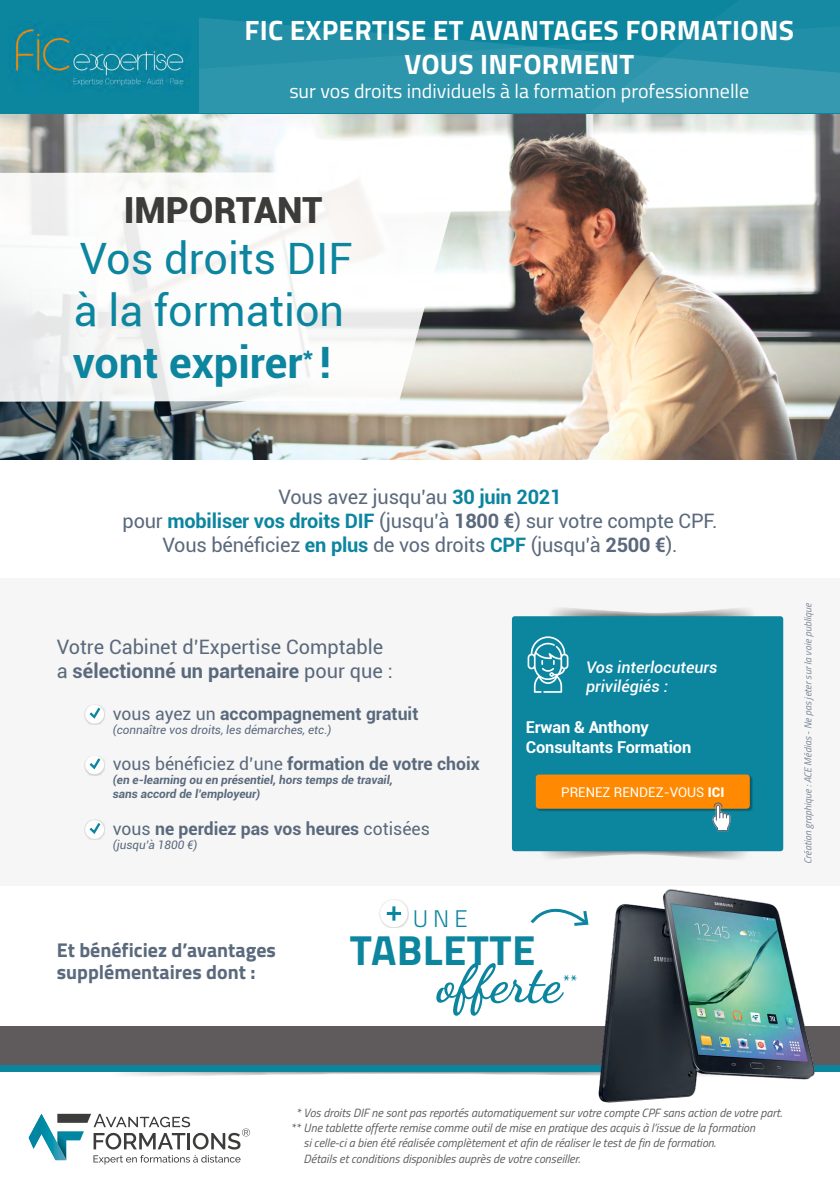
<style>
.page{position:relative;width:840px;height:1191px;background:#fff}
.page>*{position:absolute;margin:0;border:0;box-sizing:border-box;transform-origin:0 0}
.t1{font:700 52.6px "Dancing Script";color:#0c859f}
.t2{font:43.2px/51.8px "Roboto";color:#0c859f}
.t3{font:700 42.2px "Titillium Web";letter-spacing:.01em;color:#0c859f}
.t4{font:900 36px "Roboto";color:#3c3c3b}
.t5{font:700 28px/33.6px "Titillium Web";letter-spacing:.01em;color:#fff;text-align:center}
.t6{font:300 24px "Titillium Web";color:#0c859f}
.t7{font:20px/23.8px "Roboto";letter-spacing:-.01em;color:#5a697c;text-align:center}
.t8{font:20px "Titillium Web";color:#fff}
.t9{font:700 20px/22.2px "Titillium Web";color:#5a697c}
.t10{font:700 17.6px "Roboto";color:#5a697c}
.t11{font:700 17.4px "Dancing Script";color:#0c859f}
.t12{font:700 16.4px/19.6px "Roboto";letter-spacing:-.01em;color:#fff}
.t13{font:italic 500 16px/19.2px "Roboto";color:#fff}
.t14{font:13.4px "Roboto";color:#fff}
.t15{font:italic 12px "Titillium Web";color:#5f5b5d}
.t16{font:italic 700 11.8px/14px "Roboto";color:#5a697c}
.t17{font:italic 11.8px "Roboto";color:#5a697c}
.t18{font:italic 10px "Titillium Web";color:#5a697c}
.s1{font-weight:700}
.s2{font-weight:700;color:#0c859f}
.s3{font-weight:400}
.s4{font-weight:900}
</style>
<div class="page">
<img style="left:0;top:113px;width:839px;height:347px">
<svg style="left:0;top:172px;width:461px;height:230px"></svg>
<svg style="left:29px;top:1113px;width:221px;height:51px"></svg>
<svg style="left:107px;top:1071px;width:478px;height:5px"></svg>
<div style="left:0;top:1065px;width:839px;height:6px;background:#0c859f"></div>
<div style="left:0;top:1026px;width:839px;height:39px;background:#5f5b5d"></div>
<img style="left:585px;top:889px;width:238px;height:214px">
<div style="left:0;top:578px;width:839px;height:307px;background:#f6f6f6"></div>
<div style="left:84px;top:704px;width:21px;height:21px;background:#000;opacity:.25"></div>
<div style="left:85px;top:704px;width:19px;height:19px;background:#fff;border-radius:50%"></div>
<svg style="left:87px;top:705px;width:16px;height:15px"></svg>
<div style="left:84px;top:754px;width:21px;height:21px;background:#000;opacity:.25"></div>
<div style="left:85px;top:755px;width:19px;height:19px;background:#fff;border-radius:50%"></div>
<svg style="left:87px;top:755px;width:16px;height:16px"></svg>
<div style="left:84px;top:819px;width:21px;height:21px;background:#000;opacity:.25"></div>
<div style="left:85px;top:820px;width:19px;height:19px;background:#fff;border-radius:50%"></div>
<svg style="left:87px;top:820px;width:16px;height:16px"></svg>
<div style="left:198px;top:0;width:390px;height:24px;background:#0c859f"></div>
<svg style="left:588px;top:0;width:251px;height:24px;background:#1187a0"></svg>
<svg style="left:198px;top:24px;width:641px;height:89px;background:#2792a9"></svg>
<div style="left:378px;top:898px;width:30px;height:30px;background:#000;opacity:.25"></div>
<div style="left:380px;top:899px;width:27px;height:28px;background:#fff;border-radius:50%"></div>
<svg style="left:386px;top:906px;width:15px;height:14px"></svg>
<svg style="left:530px;top:894px;width:60px;height:33px"></svg>
<div style="left:511px;top:616px;width:271px;height:235px;background:#0c859f;border-radius:3px"></div>
<svg style="left:527px;top:608px;width:238px;height:85px"></svg>
<div style="left:0;top:0;width:198px;height:113px;background:#0c859f"></div>
<img style="left:13px;top:28px;width:172px;height:58px">
<svg style="left:529px;top:774px;width:229px;height:86px"></svg>
<h3 class="t5" style="left:244px;top:12px;width:550px">FIC EXPERTISE ET AVANTAGES FORMATIONS<br>VOUS INFORMENT</h3>
<h3 class="t8" style="left:289px;top:76px;width:461px">sur vos droits individuels à la formation professionnelle</h3>
<h3 class="t4" style="left:124px;top:184px;width:200px">IMPORTANT</h3>
<h2 class="t2" style="left:73px;top:231px;width:281px">Vos droits DIF à la formation <span class="s1">vont expirer</span><sup>*</sup> <span class="s1">!</span></h2>
<h3 class="t7" style="left:122px;top:484px;width:596px">Vous avez jusqu’au <span class="s2">30 juin 2021<br></span>pour <span class="s2">mobiliser vos droits DIF</span> (jusqu’à <span class="s1">1800 €</span>) sur votre compte CPF.<br>Vous bénéficiez <span class="s2">en plus</span> de vos droits <span class="s2">CPF</span> (jusqu’à <span class="s1">2500 €</span>).</h3>
<h3 class="t7" style="left:57px;top:634px;width:337px;text-align:left">Votre Cabinet d’Expertise Comptable a <span class="s1">sélectionné un partenaire</span> pour que :</h3>
<h3 class="t10" style="left:113px;top:701px;width:307px"><span class="s3">vous ayez un</span> accompagnement gratuit</h3>
<p class="t17" style="left:113px;top:721px;width:220px">(connaître vos droits, les démarches, etc.)</p>
<h3 class="t10" style="left:113px;top:751px;width:368px"><span class="s3">vous bénéficiez d’une</span> formation de votre choix</h3>
<p class="t16" style="left:113px;top:772px;width:281px">(en e-learning ou en présentiel, hors temps de travail, sans accord de l’employeur)</p>
<h3 class="t10" style="left:113px;top:816px;width:318px"><span class="s3">vous</span> ne perdiez pas vos heures <span class="s3">cotisées</span></h3>
<p class="t17" style="left:113px;top:836px;width:86px">(jusqu’à 1800 €)</p>
<h3 class="t13" style="left:585px;top:657px;width:133px">Vos interlocuteurs privilégiés :</h3>
<h3 class="t12" style="left:525px;top:716px;width:167px">Erwan &amp; Anthony<br>Consultants Formation</h3>
<p class="t14" style="left:561px;top:782px;width:164px">PRENEZ RENDEZ-VOUS <span class="s4">ICI</span></p>
<h3 class="t9" style="left:57px;top:937px;width:220px">Et bénéficiez d’avantages supplémentaires dont :</h3>
<h3 class="t6" style="left:412px;top:901px;width:56px">UNE</h3>
<h3 class="t3" style="left:350px;top:918px;width:187px">TABLETTE</h3>
<h1 class="t1" style="left:436px;top:943px;width:126px">offerte</h1>
<h3 class="t11" style="left:561px;top:968px;width:16px">**</h3>
<p class="t18" style="left:800px;top:863px;width:262px;rotate:-90deg">Création graphique : ACE Médias - Ne pas jeter sur la voie publique</p>
<p class="t15" style="left:296px;top:1104px;width:487px">* Vos droits DIF ne sont pas reportés automatiquement sur votre compte CPF sans action de votre part.</p>
<p class="t15" style="left:290px;top:1119px;width:466px">** Une tablette offerte remise comme outil de mise en pratique des acquis à l’issue de la formation</p>
<p class="t15" style="left:303px;top:1134px;width:413px">si celle-ci a bien été réalisée complètement et afin de réaliser le test de fin de formation.</p>
<p class="t15" style="left:303px;top:1149px;width:278px">Détails et conditions disponibles auprès de votre conseiller.</p>
</div>
